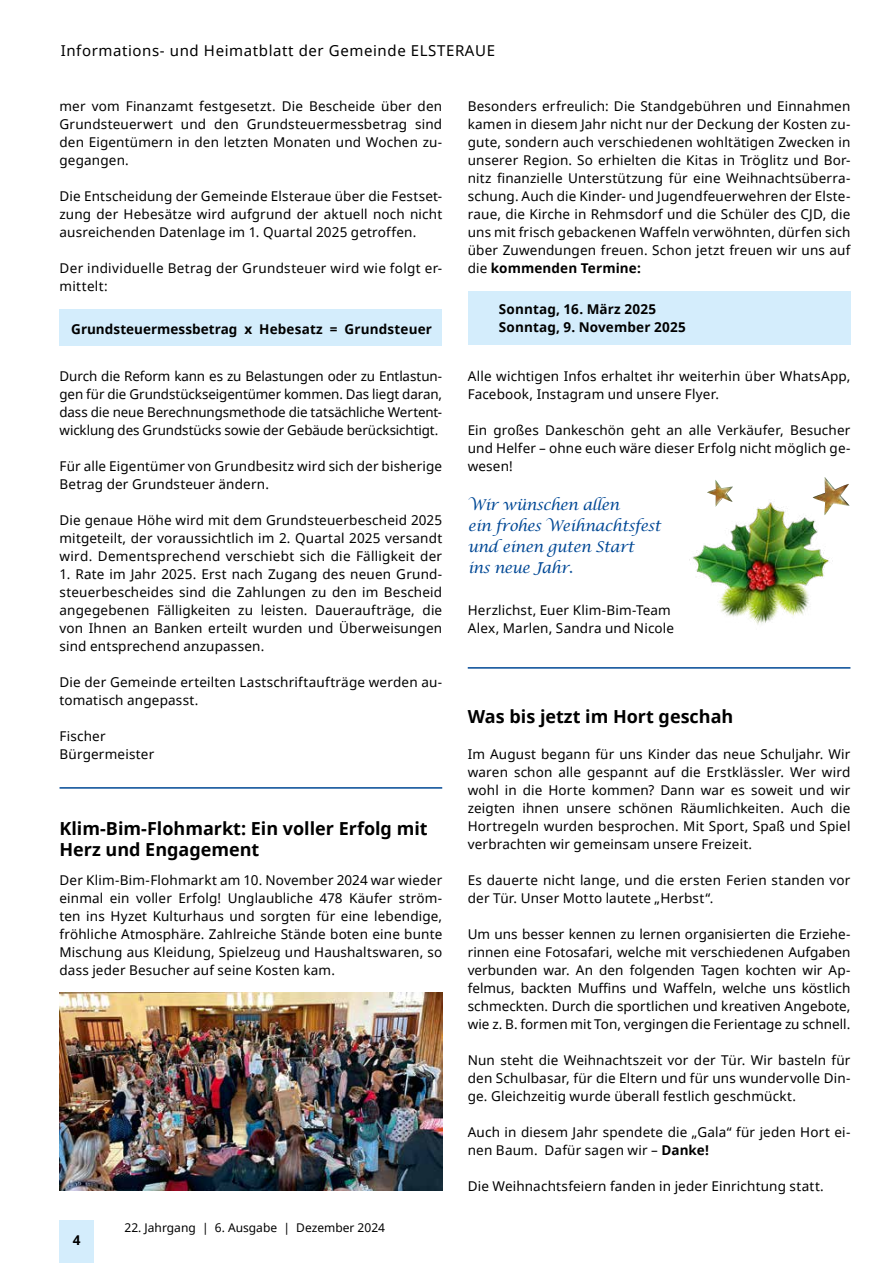
<style>
.page{position:relative;width:893px;height:1263px;background:#fff}
.page>*{position:absolute;margin:0;border:0;box-sizing:border-box;transform-origin:0 0}
.t1{font:700 18px/21px "Noto Sans";color:#000}
.t2{font:italic 15px/21px "Lucida Calligraphy";letter-spacing:-.03em;color:#004895}
.t3{font:15px "Noto Sans";letter-spacing:.04em;color:#000}
.t4{font:13.5px/18px "Noto Sans";letter-spacing:.015em;color:#000;text-align:justify}
.t5{font:700 13.5px/18px "Noto Sans";letter-spacing:.01em;color:#000}
.t6{font:12px "Noto Sans";color:#000}
.s1{font-weight:700}
</style>
<div class="page">
<div style="left:60px;top:1220px;width:34px;height:43px;background:#d4edfc"></div>
<div style="left:60px;top:309px;width:382px;height:36px;background:#d4edfc"></div>
<hr style="left:60px;top:787px;width:382px;height:2px;background:#004895">
<img style="left:60px;top:993px;width:382px;height:197px">
<div style="left:468px;top:291px;width:382px;height:53px;background:#d4edfc"></div>
<hr style="left:468px;top:667px;width:382px;height:2px;background:#004895">
<img style="left:689px;top:502px;width:141px;height:123px">
<img style="left:813px;top:477px;width:36px;height:38px">
<img style="left:707px;top:480px;width:26px;height:27px">
<p class="t3" style="left:61px;top:40px;width:436px">Informations- und Heimatblatt der Gemeinde ELSTERAUE</p>
<p class="t4" style="left:60px;top:96px;width:384px">mer vom Finanzamt festgesetzt. Die Bescheide über den Grundsteuerwert und den Grundsteuermessbetrag sind den Eigentümern in den letzten Monaten und Wochen zu&shy;gegangen.</p>
<p class="t4" style="left:60px;top:186px;width:384px">Die Entscheidung der Gemeinde Elsteraue über die Festset&shy;zung der Hebesätze wird aufgrund der aktuell noch nicht ausreichenden Datenlage im 1. Quartal 2025 getroffen.</p>
<p class="t4" style="left:60px;top:258px;width:384px">Der individuelle Betrag der Grundsteuer wird wie folgt er&shy;mittelt:</p>
<p class="t5" style="left:71px;top:319px;width:362px">Grundsteuermessbetrag x Hebesatz = Grundsteuer</p>
<p class="t4" style="left:60px;top:366px;width:384px">Durch die Reform kann es zu Belastungen oder zu Entlastun&shy;gen für die Grundstückseigentümer kommen. Das liegt daran, dass die neue Berechnungsmethode die tatsächliche Wertent&shy;wicklung des Grundstücks sowie der Gebäude berücksichtigt.</p>
<p class="t4" style="left:60px;top:456px;width:384px">Für alle Eigentümer von Grundbesitz wird sich der bisherige<br>Betrag der Grundsteuer ändern.</p>
<p class="t4" style="left:60px;top:510px;width:384px">Die genaue Höhe wird mit dem Grundsteuerbescheid 2025 mitgeteilt, der voraussichtlich im 2. Quartal 2025 versandt wird. Dementsprechend verschiebt sich die Fälligkeit der</p>
<p class="t4" style="left:60px;top:564px;width:384px">1. Rate im Jahr 2025. Erst nach Zugang des neuen Grund&shy;steuerbescheides sind die Zahlungen zu den im Bescheid angegebenen Fälligkeiten zu leisten. Daueraufträge, die von Ihnen an Banken erteilt wurden und Überweisungen sind entsprechend anzupassen.</p>
<p class="t4" style="left:60px;top:672px;width:384px">Die der Gemeinde erteilten Lastschriftaufträge werden au&shy;tomatisch angepasst.</p>
<p class="t4" style="left:60px;top:726px;width:96px">Fischer<br>Bürgermeister</p>
<h1 class="t1" style="left:60px;top:818px;width:370px">Klim-Bim-Flohmarkt: Ein voller Erfolg mit<br>Herz und Engagement</h1>
<p class="t4" style="left:60px;top:870px;width:384px">Der Klim-Bim-Flohmarkt am 10. November 2024 war wieder einmal ein voller Erfolg! Unglaubliche 478 Käufer ström&shy;ten ins Hyzet Kulturhaus und sorgten für eine lebendige, fröhliche Atmosphäre. Zahlreiche Stände boten eine bunte Mischung aus Kleidung, Spielzeug und Haushaltswaren, so dass jeder Besucher auf seine Kosten kam.</p>
<p class="t5" style="left:73px;top:1230px;width:9px">4</p>
<p class="t6" style="left:125px;top:1219px;width:262px">22. Jahrgang | 6. Ausgabe | Dezember 2024</p>
<p class="t4" style="left:468px;top:96px;width:384px">Besonders erfreulich: Die Standgebühren und Einnahmen kamen in diesem Jahr nicht nur der Deckung der Kosten zu&shy;gute, sondern auch verschiedenen wohltätigen Zwecken in unserer Region. So erhielten die Kitas in Tröglitz und Bor&shy;nitz finanzielle Unterstützung für eine Weihnachtsüberra&shy;schung. Auch die Kinder- und Jugendfeuerwehren der Elste&shy;raue, die Kirche in Rehmsdorf und die Schüler des CJD, die uns mit frisch gebackenen Waffeln verwöhnten, dürfen sich über Zuwendungen freuen. Schon jetzt freuen wir uns auf die <span class="s1">kommenden Termine:</span></p>
<p class="t5" style="left:499px;top:300px;width:189px">Sonntag, 16. März 2025<br>Sonntag, 9. November 2025</p>
<p class="t4" style="left:468px;top:366px;width:384px">Alle wichtigen Infos erhaltet ihr weiterhin über WhatsApp,<br>Facebook, Instagram und unsere Flyer.</p>
<p class="t4" style="left:468px;top:420px;width:384px">Ein großes Dankeschön geht an alle Verkäufer, Besucher und Helfer – ohne euch wäre dieser Erfolg nicht möglich ge&shy;wesen!</p>
<p class="t2" style="left:468px;top:494px;width:195px">Wir wünschen allen<br>ein frohes Weihnachtsfest und einen guten Start<br>ins neue Jahr.</p>
<p class="t4" style="left:468px;top:600px;width:208px">Herzlichst, Euer Klim-Bim-Team<br>Alex, Marlen, Sandra und Nicole</p>
<h1 class="t1" style="left:468px;top:705px;width:267px">Was bis jetzt im Hort geschah</h1>
<p class="t4" style="left:468px;top:744px;width:384px">Im August begann für uns Kinder das neue Schuljahr. Wir waren schon alle gespannt auf die Erstklässler. Wer wird wohl in die Horte kommen? Dann war es soweit und wir zeigten ihnen unsere schönen Räumlichkeiten. Auch die Hortregeln wurden besprochen. Mit Sport, Spaß und Spiel verbrachten wir gemeinsam unsere Freizeit.</p>
<p class="t4" style="left:468px;top:870px;width:384px">Es dauerte nicht lange, und die ersten Ferien standen vor der Tür. Unser Motto lautete „Herbst“.</p>
<p class="t4" style="left:468px;top:924px;width:384px">Um uns besser kennen zu lernen organisierten die Erziehe&shy;rinnen eine Fotosafari, welche mit verschiedenen Aufgaben verbunden war. An den folgenden Tagen kochten wir Ap&shy;felmus, backten Muffins und Waffeln, welche uns köstlich schmeckten. Durch die sportlichen und kreativen Angebote, wie z. B. formen mit Ton, vergingen die Ferientage zu schnell.</p>
<p class="t4" style="left:468px;top:1050px;width:384px">Nun steht die Weihnachtszeit vor der Tür. Wir basteln für den Schulbasar, für die Eltern und für uns wundervolle Din&shy;ge. Gleichzeitig wurde überall festlich geschmückt.</p>
<p class="t4" style="left:468px;top:1122px;width:384px">Auch in diesem Jahr spendete die „Gala“ für jeden Hort ei&shy;nen Baum. Dafür sagen wir – <span class="s1">Danke!</span></p>
<p class="t4" style="left:468px;top:1176px;width:358px">Die Weihnachtsfeiern fanden in jeder Einrichtung statt.</p>
</div>
